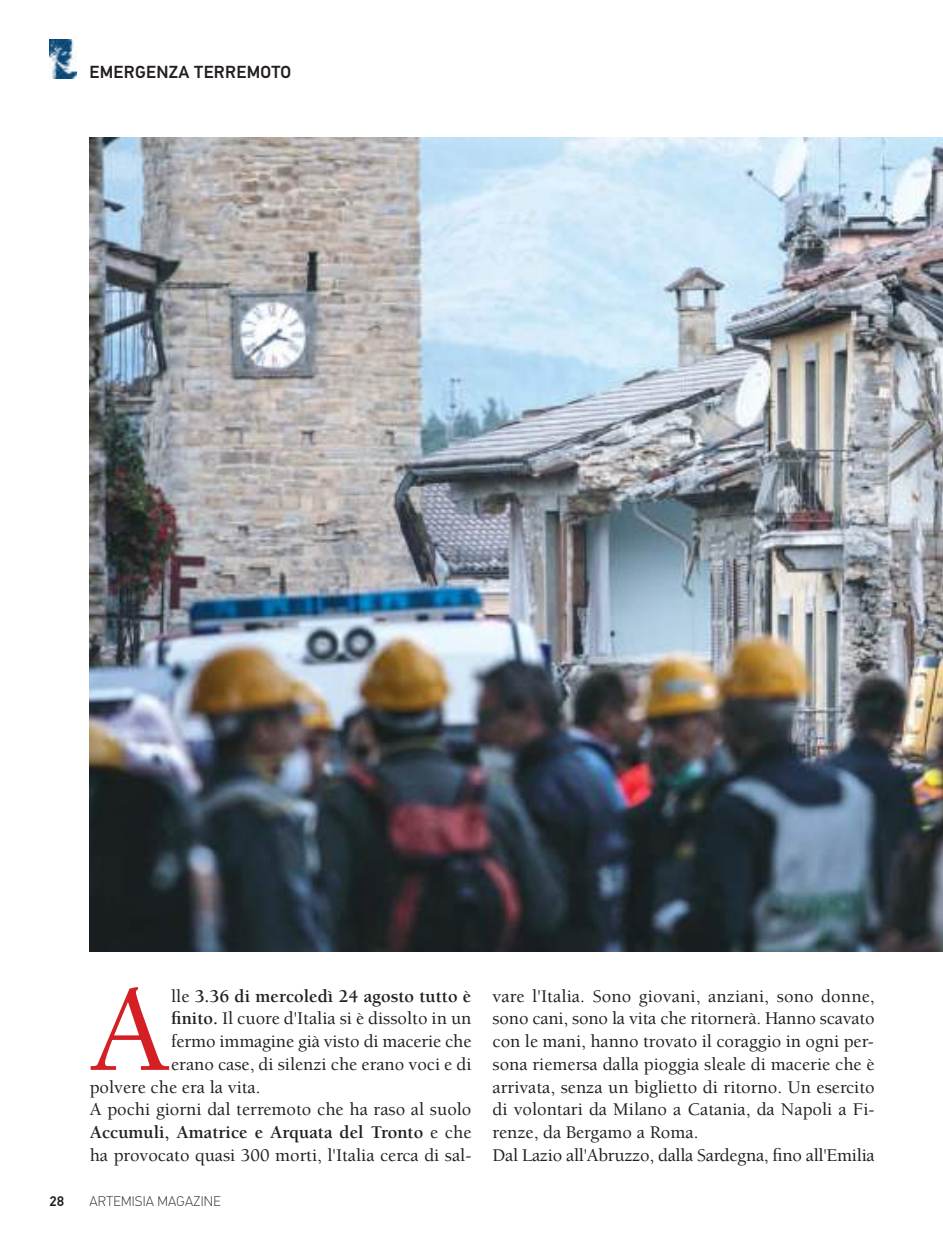
<style>
.page{position:relative;width:943px;height:1241px;background:#fff}
.page>*{position:absolute;margin:0;border:0;box-sizing:border-box;transform-origin:0 0}
.t1{font:500 125.83px "Berkeley Std";color:#d41f24}
.t2{font:500 18.38px/22.8px "Berkeley Std";color:#241f1f}
.t3{font:700 18.38px "Berkeley Std";color:#241f1f}
.t4{font:500 17.5px "PF Din Text Pro";letter-spacing:.02em;color:#241f1f}
.t5{font:100 14px "PF Din Text Pro";letter-spacing:.02em;color:#241f1f}
.t6{font:500 14px "PF Din Text Pro";color:#241f1f}
.s1{font-weight:500}
.s2{font-weight:700}
</style>
<div class="page">
<img style="left:89px;top:137px;width:854px;height:814px">
<img style="left:50px;top:40px;width:27px;height:38px">
<p class="t4" style="left:89px;top:66px;width:203px">EMERGENZA TERREMOTO</p>
<h1 class="t1" style="left:90px;top:980px;width:83px">A</h1>
<p class="t3" style="left:171px;top:988px;width:302px"><span class="s1">lle</span> 3.36 di mercoledì 24 agosto tutto è</p>
<p class="t2" style="left:171px;top:1008px;width:302px"><span class="s2">finito.</span> Il cuore d'Italia si è dissolto in un</p>
<p class="t2" style="left:171px;top:1031px;width:302px">fermo immagine già visto di macerie che</p>
<p class="t2" style="left:171px;top:1054px;width:302px">erano case, di silenzi che erano voci e di</p>
<p class="t2" style="left:90px;top:1076px;width:172px">polvere che era la vita.</p>
<p class="t2" style="left:90px;top:1099px;width:383px">A pochi giorni dal terremoto che ha raso al suolo</p>
<p class="t3" style="left:90px;top:1124px;width:383px">Accumuli, Amatrice e Arquata del Tronto <span class="s1">e che</span></p>
<p class="t2" style="left:90px;top:1145px;width:383px">ha provocato quasi 300 morti, l'Italia cerca di sal-</p>
<p class="t6" style="left:50px;top:1196px;width:16px">28</p>
<p class="t5" style="left:89px;top:1196px;width:133px">ARTEMISIA MAGAZINE</p>
<p class="t2" style="left:492px;top:985px;width:383px">vare l'Italia. Sono giovani, anziani, sono donne, sono cani, sono la vita che ritornerà. Hanno scavato con le mani, hanno trovato il coraggio in ogni per&shy;sona riemersa dalla pioggia sleale di macerie che è arrivata, senza un biglietto di ritorno. Un esercito di volontari da Milano a Catania, da Napoli a Fi&shy;renze, da Bergamo a Roma.<br>Dal Lazio all'Abruzzo, dalla Sardegna, fino all'Emilia</p>
</div>
